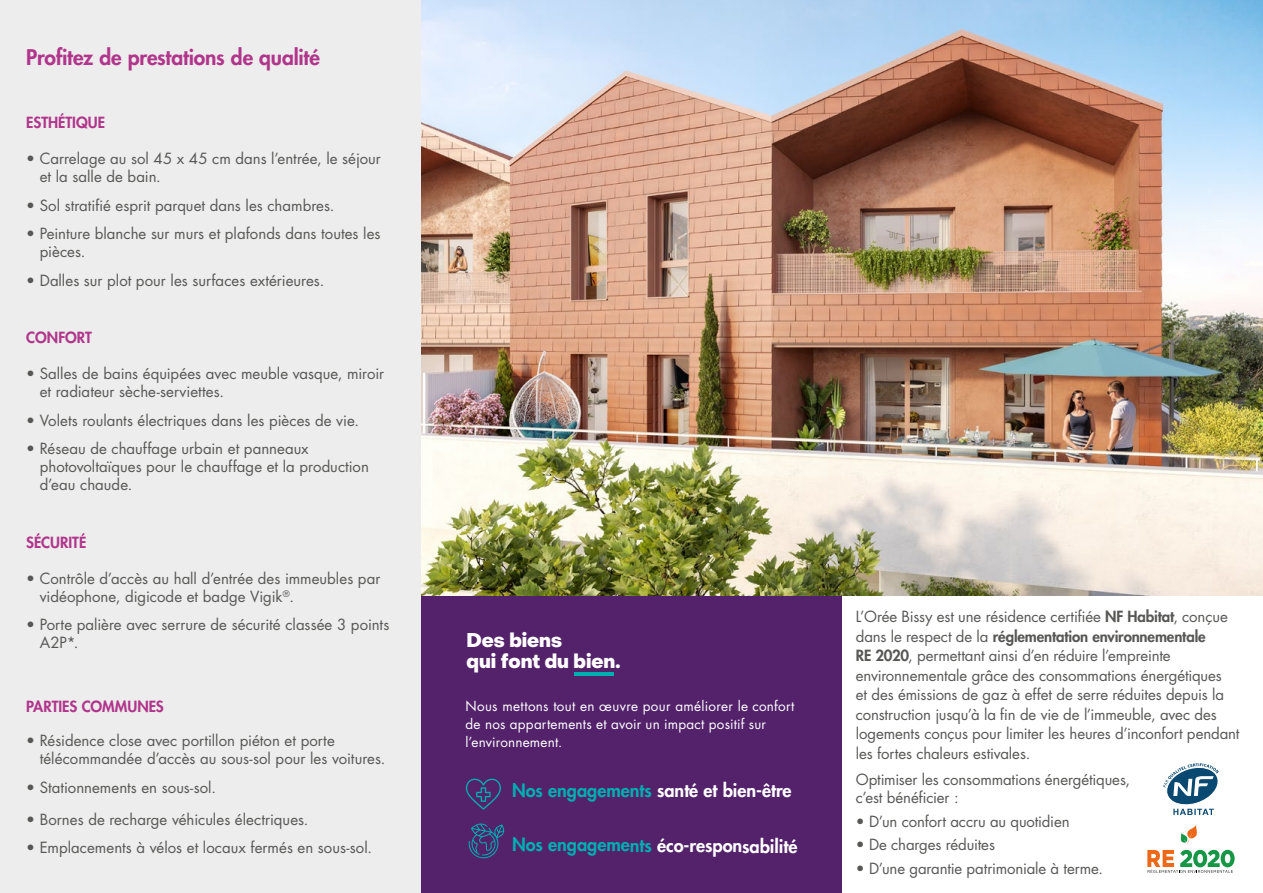
<style>
.page{position:relative;width:1263px;height:893px;background:#fff}
.page>*{position:absolute;margin:0;border:0;box-sizing:border-box;transform-origin:0 0}
.t1{font:800 21px "Futura Std";letter-spacing:-.01em;color:#b0358b}
.t2{font:800 19.5px/21px "Object Sans";letter-spacing:-.005em;color:#fff}
.t3{font:800 18px "Futura Std";color:#fff}
.t4{font:15px/18px "Futura Std";letter-spacing:-.005em;color:#575756}
.t5{font:800 15px "Futura Std";letter-spacing:-.005em;color:#b0358b}
.t6{font:13.5px/18px "Futura Std";letter-spacing:.015em;color:#fff}
.s1{color:#00adb1}
.s2{font-weight:800}
</style>
<div class="page">
<div style="left:1px;top:0;width:420px;height:893px;background:#ededed"></div>
<div style="left:421px;top:595px;width:421px;height:298px;background:#53226b"></div>
<svg style="left:466px;top:778px;width:35px;height:32px"></svg>
<svg style="left:469px;top:823px;width:35px;height:36px"></svg>
<hr style="left:574px;top:672px;width:40px;height:3px;background:#00adb1">
<img style="left:421px;top:0;width:842px;height:595px">
<svg style="left:1163px;top:763px;width:56px;height:52px"></svg>
<svg style="left:1180px;top:825px;width:17px;height:19px"></svg>
<svg style="left:1147px;top:850px;width:87px;height:23px"></svg>
<h1 class="t1" style="left:26px;top:44px;width:295px">Profitez de prestations de qualité</h1>
<p class="t5" style="left:26px;top:113px;width:80px">ESTHÉTIQUE</p>
<p class="t4" style="left:40px;top:150px;width:343px;text-indent:-14px">• Carrelage au sol 45 x 45 cm dans l’entrée, le séjour et la salle de bain.</p>
<p class="t4" style="left:26px;top:196px;width:310px">• Sol stratifié esprit parquet dans les chambres.</p>
<p class="t4" style="left:40px;top:225px;width:342px;text-indent:-14px">• Peinture blanche sur murs et plafonds dans toutes les pièces.</p>
<p class="t4" style="left:26px;top:271px;width:300px">• Dalles sur plot pour les surfaces extérieures.</p>
<p class="t5" style="left:26px;top:328px;width:67px">CONFORT</p>
<p class="t4" style="left:40px;top:365px;width:346px;text-indent:-14px">• Salles de bains équipées avec meuble vasque, miroir et radiateur sèche-serviettes.</p>
<p class="t4" style="left:26px;top:411px;width:334px">• Volets roulants électriques dans les pièces de vie.</p>
<p class="t4" style="left:40px;top:440px;width:331px;text-indent:-14px">• Réseau de chauffage urbain et panneaux photovoltaïques pour le chauffage et la production d’eau chaude.</p>
<p class="t5" style="left:26px;top:533px;width:62px">SÉCURITÉ</p>
<p class="t4" style="left:40px;top:569px;width:342px;text-indent:-14px">• Contrôle d’accès au hall d’entrée des immeubles par vidéophone, digicode et badge Vigik<sup>®</sup>.</p>
<p class="t4" style="left:40px;top:616px;width:351px;text-indent:-13px">• Porte palière avec serrure de sécurité classée 3 points<br>A2P*.</p>
<p class="t5" style="left:26px;top:697px;width:139px">PARTIES COMMUNES</p>
<p class="t4" style="left:40px;top:732px;width:347px;text-indent:-13px">• Résidence close avec portillon piéton et porte télécommandée d’accès au sous-sol pour les voitures.</p>
<p class="t4" style="left:26px;top:779px;width:191px">• Stationnements en sous-sol.</p>
<p class="t4" style="left:26px;top:811px;width:284px">• Bornes de recharge véhicules électriques.</p>
<p class="t4" style="left:26px;top:839px;width:347px">• Emplacements à vélos et locaux fermés en sous-sol.</p>
<h2 class="t2" style="left:467px;top:630px;width:155px">Des biens<br>qui font du bien.</h2>
<p class="t6" style="left:465px;top:697px;width:330px">Nous mettons tout en œuvre pour améliorer le confort de nos appartements et avoir un impact positif sur l’environnement.</p>
<p class="t3" style="left:512px;top:778px;width:281px"><span class="s1">Nos engagements</span> santé et bien-être</p>
<p class="t3" style="left:512px;top:834px;width:287px"><span class="s1">Nos engagements</span> éco-responsabilité</p>
<p class="t4" style="left:856px;top:607px;width:385px;line-height:19.5px">L’Orée Bissy est une résidence certifiée <span class="s2">NF Habitat</span>, conçue dans le respect de la <span class="s2">réglementation environnementale<br>RE 2020</span>, permettant ainsi d’en réduire l’empreinte environnementale grâce des consommations énergétiques<br>et des émissions de gaz à effet de serre réduites depuis la construction jusqu’à la fin de vie de l’immeuble, avec des logements conçus pour limiter les heures d’inconfort pendant les fortes chaleurs estivales.</p>
<p class="t4" style="left:856px;top:771px;width:276px">Optimiser les consommations énergétiques, c’est bénéficier :</p>
<p class="t4" style="left:856px;top:812px;width:215px">• D’un confort accru au quotidien</p>
<p class="t4" style="left:856px;top:836px;width:141px">• De charges réduites</p>
<p class="t4" style="left:856px;top:859px;width:249px">• D’une garantie patrimoniale à terme.</p>
</div>
